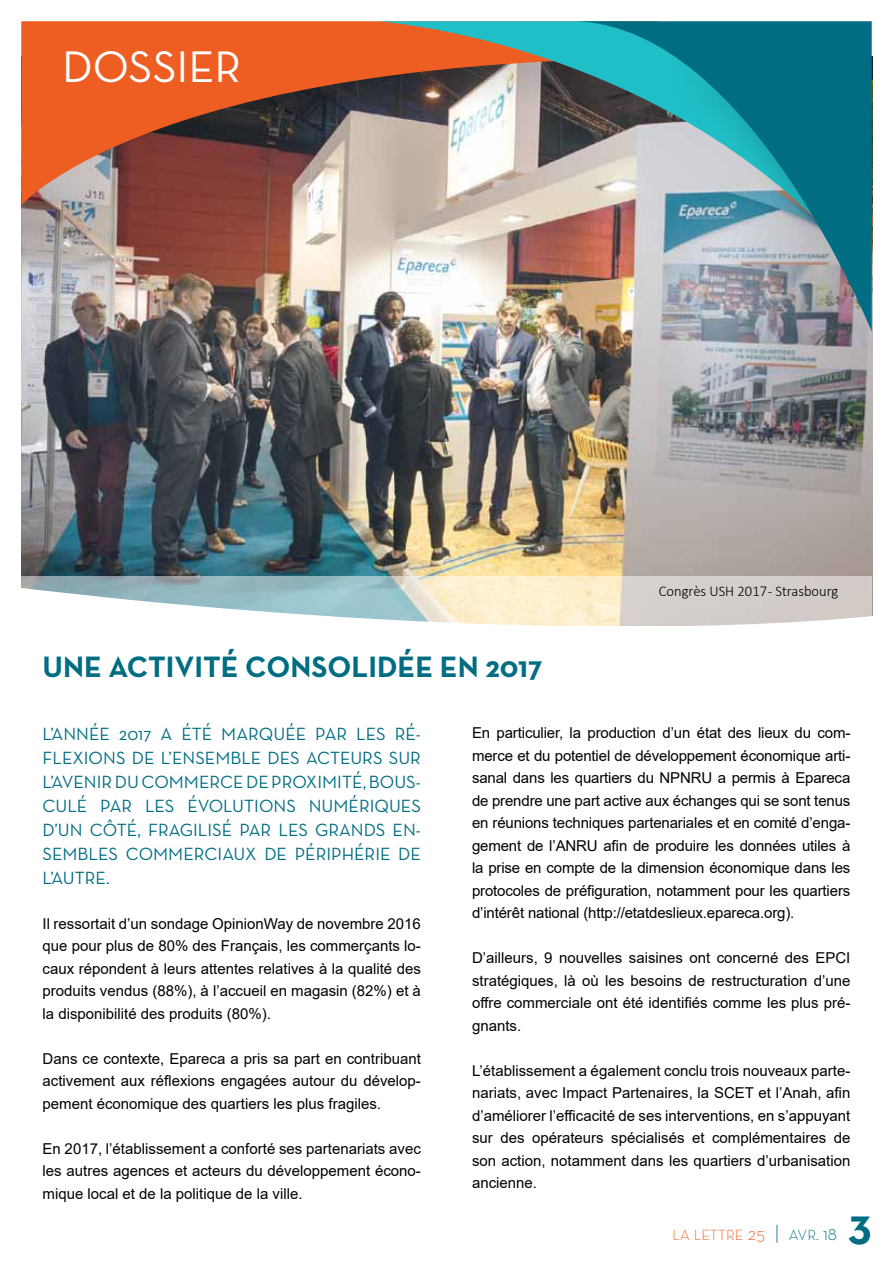
<style>
.page{position:relative;width:893px;height:1263px;background:#fff}
.page>*{position:absolute;margin:0;border:0;box-sizing:border-box;transform-origin:0 0}
.t1{font:45px "Neutra Text";color:#fff}
.t2{font:700 45px "Neutra Text";color:#006d82}
.t3{font:700 30px "Neutra Text";color:#006d82}
.t4{font:18px "Neutra Text";color:#006d82}
.t5{font:15px/22.5px "Arial";color:#000;text-align:justify}
.t6{font:300 15px "Calibri";color:#000}
.t7{font:300 15px "Neutra Text";color:#ee5e23}
.s1{font-size:18px}
.s2{font-size:21px;color:#006d82}
.s3{color:#006d82}
.s4{font-size:18px;color:#006d82}
</style>
<div class="page">
<img style="left:21px;top:205px;width:851px;height:371px">
<svg style="left:21px;top:21px;width:356px;height:184px;background:#ba5e3c"></svg>
<svg style="left:377px;top:21px;width:201px;height:207px;background:#aa9e92"></svg>
<img style="left:578px;top:21px;width:294px;height:311px">
<svg style="left:21px;top:576px;width:851px;height:50px"></svg>
<h1 class="t1" style="left:62px;top:40px;width:181px">DOSSIER</h1>
<h2 class="t3" style="left:43px;top:648px;width:86px">UNE ACT</h2>
<h2 class="t3" style="left:166px;top:648px;width:378px">IVITÉ CONSOLIDÉE EN 2017</h2>
<p class="t6" style="left:659px;top:582px;width:181px">Congrès USH 2017 - Strasbourg</p>
<p class="t4" style="left:43px;top:723px;width:22px">L’ANNÉE</p>
<p class="t4" style="left:119px;top:723px;width:73px">2017 A ÉTÉ</p>
<p class="t4" style="left:221px;top:723px;width:28px">MARQUÉE</p>
<p class="t4" style="left:315px;top:723px;width:11px">PAR</p>
<p class="t4" style="left:356px;top:723px;width:66px">LES RÉ-</p>
<p class="t4" style="left:43px;top:747px;width:53px">FLEXIONS</p>
<p class="t4" style="left:132px;top:747px;width:52px">DE L’ENSE</p>
<p class="t4" style="left:215px;top:747px;width:64px">MBLE DES</p>
<p class="t4" style="left:306px;top:747px;width:36px">ACTEURS</p>
<p class="t4" style="left:389px;top:747px;width:12px">SUR</p>
<p class="t4" style="left:43px;top:771px;width:20px">L’AVENIR</p>
<p class="t4" style="left:115px;top:771px;width:169px">DU COMMERCE DE PRO</p>
<p class="t4" style="left:306px;top:771px;width:87px">XI MITÉ, BOUS</p>
<p class="t4" style="left:416px;top:771px;width:7px">-</p>
<p class="t4" style="left:43px;top:795px;width:69px">CULÉ PAR</p>
<p class="t4" style="left:145px;top:795px;width:20px">LES</p>
<p class="t4" style="left:187px;top:795px;width:13px">ÉVO</p>
<p class="t4" style="left:223px;top:795px;width:21px">LUTIONS</p>
<p class="t4" style="left:309px;top:795px;width:51px">NUMÉRIQUES</p>
<p class="t4" style="left:43px;top:819px;width:174px">D’UN CÔTÉ, FRAGI LISÉ</p>
<p class="t4" style="left:239px;top:819px;width:11px">PAR</p>
<p class="t4" style="left:278px;top:819px;width:62px">LES GRANDS</p>
<p class="t4" style="left:393px;top:819px;width:30px">EN -</p>
<p class="t4" style="left:43px;top:843px;width:263px">SEMBLES COMMERCIAUX DE PÉRIP</p>
<p class="t4" style="left:342px;top:843px;width:22px">HÉRIE</p>
<p class="t4" style="left:398px;top:843px;width:11px">DE</p>
<p class="t4" style="left:43px;top:867px;width:21px">L’AUTRE</p>
<p class="t4" style="left:106px;top:867px;width:5px">.</p>
<p class="t5" style="left:43px;top:912px;width:380px">Il ressortait d’un sondage OpinionWay de novembre 2016 que pour plus de 80% des Français, les commerçants lo&shy;caux répondent à leurs attentes relatives à la qualité des produits vendus (88%), à l’accueil en magasin (82%) et à la disponibilité des produits (80%).</p>
<p class="t5" style="left:43px;top:1047px;width:380px">Dans ce contexte, Epareca a pris sa part en contribuant activement aux réflexions engagées autour du dévelop&shy;pement économique des quartiers les plus fragiles.</p>
<p class="t5" style="left:43px;top:1137px;width:380px">En 2017, l’établissement a conforté ses partenariats avec les autres agences et acteurs du développement écono&shy;mique local et de la politique de la ville.</p>
<p class="t5" style="left:472px;top:721px;width:380px">En particulier, la production d’un état des lieux du com&shy;merce et du potentiel de développement économique arti&shy;sanal dans les quartiers du NPNRU a permis à Epareca de prendre une part active aux échanges qui se sont tenus en réunions techniques partenariales et en comité d’enga&shy;gement de l’ANRU afin de produire les données utiles à la prise en compte de la dimension économique dans les protocoles de préfiguration, notamment pour les quartiers d’intérêt national (http://etatdeslieux.epareca.org).</p>
<p class="t5" style="left:472px;top:946px;width:380px">D’ailleurs, 9 nouvelles saisines ont concerné des EPCI stratégiques, là où les besoins de restructuration d’une offre commerciale ont été identifiés comme les plus pré&shy;gnants.</p>
<p class="t5" style="left:472px;top:1059px;width:380px">L’établissement a également conclu trois nouveaux parte&shy;nariats, avec Impact Partenaires, la SCET et l’Anah, afin d’améliorer l’efficacité de ses interventions, en s’appuyant sur des opérateurs spécialisés et complémentaires de son action, notamment dans les quartiers d’urbanisation ancienne.</p>
<p class="t7" style="left:673px;top:1226px;width:166px">LA LETTRE <span class="s1">25</span> <span class="s2">|</span> <span class="s3">AVR.</span> <span class="s4">18</span></p>
<h1 class="t2" style="left:848px;top:1197px;width:25px">3</h1>
</div>
